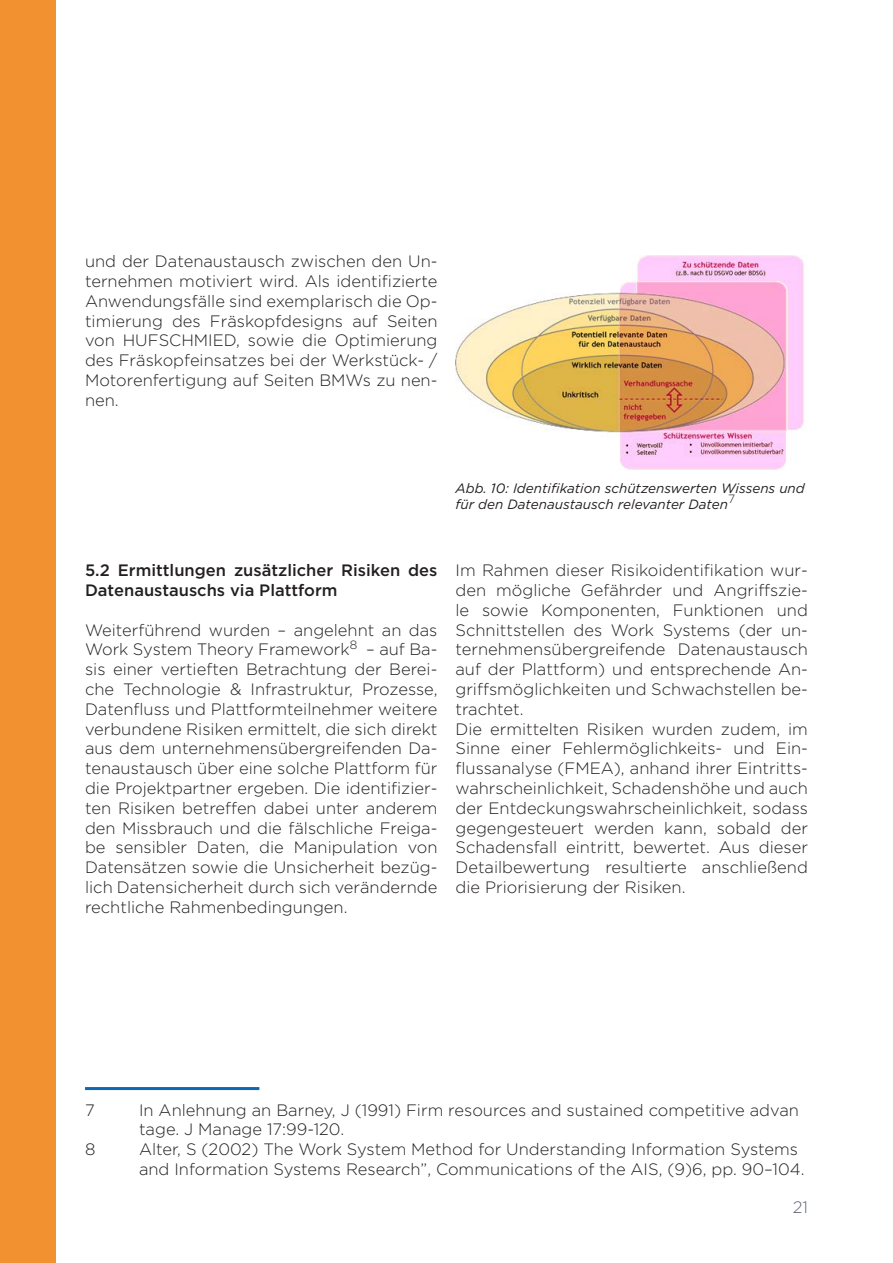
<style>
.page{position:relative;width:893px;height:1263px;background:#fff}
.page>*{position:absolute;margin:0;border:0;box-sizing:border-box;transform-origin:0 0}
.t1{font:300 16.5px/19.8px "Arson Pro";color:#231f20}
.t2{font:500 16.5px/19.8px "Arson Pro";color:#231f20}
.t3{font:300 16.5px "Arson Pro";color:#5e646c}
.t4{font:italic 13.5px/16.2px "Arson Pro";color:#231f20}
</style>
<div class="page">
<div style="left:0;top:0;width:55px;height:1263px;background:#f2912f"></div>
<img style="left:456px;top:256px;width:348px;height:214px">
<hr style="left:85px;top:1087px;width:174px;height:3px;background:#0f69b2">
<p class="t1" style="left:85px;top:252px;width:354px;text-align:justify">und der Datenaustausch zwischen den Un&shy;ternehmen motiviert wird. Als identifizierte Anwendungsfälle sind exemplarisch die Op&shy;timierung des Fräskopfdesigns auf Seiten von HUFSCHMIED, sowie die Optimierung des Fräskopfeinsatzes bei der Werkstück- / Motorenfertigung auf Seiten BMWs zu nen&shy;nen.</p>
<p class="t4" style="left:455px;top:480px;width:351px">Abb. 10: Identifikation schützenswerten Wissens und für den Datenaustausch relevanter Daten<sup>7</sup></p>
<p class="t2" style="left:85px;top:560px;width:354px">5.2 Ermittlungen zusätzlicher Risiken des<br>Datenaustauschs via Plattform</p>
<p class="t1" style="left:85px;top:620px;width:354px;text-align:justify">Weiterführend wurden – angelehnt an das Work System Theory Framework<sup>8</sup> – auf Ba&shy;sis einer vertieften Betrachtung der Berei&shy;che Technologie &amp; Infrastruktur, Prozesse, Datenfluss und Plattformteilnehmer weitere verbundene Risiken ermittelt, die sich direkt aus dem unternehmensübergreifenden Da&shy;tenaustausch über eine solche Plattform für die Projektpartner ergeben. Die identifizier&shy;ten Risiken betreffen dabei unter anderem den Missbrauch und die fälschliche Freiga&shy;be sensibler Daten, die Manipulation von Datensätzen sowie die Unsicherheit bezüg&shy;lich Datensicherheit durch sich verändernde rechtliche Rahmenbedingungen.</p>
<p class="t1" style="left:455px;top:561px;width:354px">Im Rahmen dieser Risikoidentifikation wur&shy;den mögliche Gefährder und Angriffszie&shy;le sowie Komponenten, Funktionen und Schnittstellen des Work Systems (der un&shy;ternehmensübergreifende Datenaustausch auf der Plattform) und entsprechende An&shy;griffsmöglichkeiten und Schwachstellen be&shy;trachtet.<br>Die ermittelten Risiken wurden zudem, im Sinne einer Fehlermöglichkeits- und Ein&shy;flussanalyse (FMEA), anhand ihrer Eintritts&shy;wahrscheinlichkeit, Schadenshöhe und auch der Entdeckungswahrscheinlichkeit, sodass gegengesteuert werden kann, sobald der Schadensfall eintritt, bewertet. Aus dieser Detailbewertung resultierte anschließend die Priorisierung der Risiken.</p>
<p class="t1" style="left:85px;top:1100px;width:11px">7</p>
<p class="t1" style="left:139px;top:1100px;width:661px">In Anlehnung an Barney, J (1991) Firm resources and sustained competitive advan tage. J Manage 17:99-120.</p>
<p class="t1" style="left:85px;top:1139px;width:12px">8</p>
<p class="t1" style="left:139px;top:1139px;width:667px">Alter, S (2002) The Work System Method for Understanding Information Systems and Information Systems Research”, Communications of the AIS, (9)6, pp. 90–104.</p>
<p class="t3" style="left:793px;top:1198px;width:17px">21</p>
</div>
